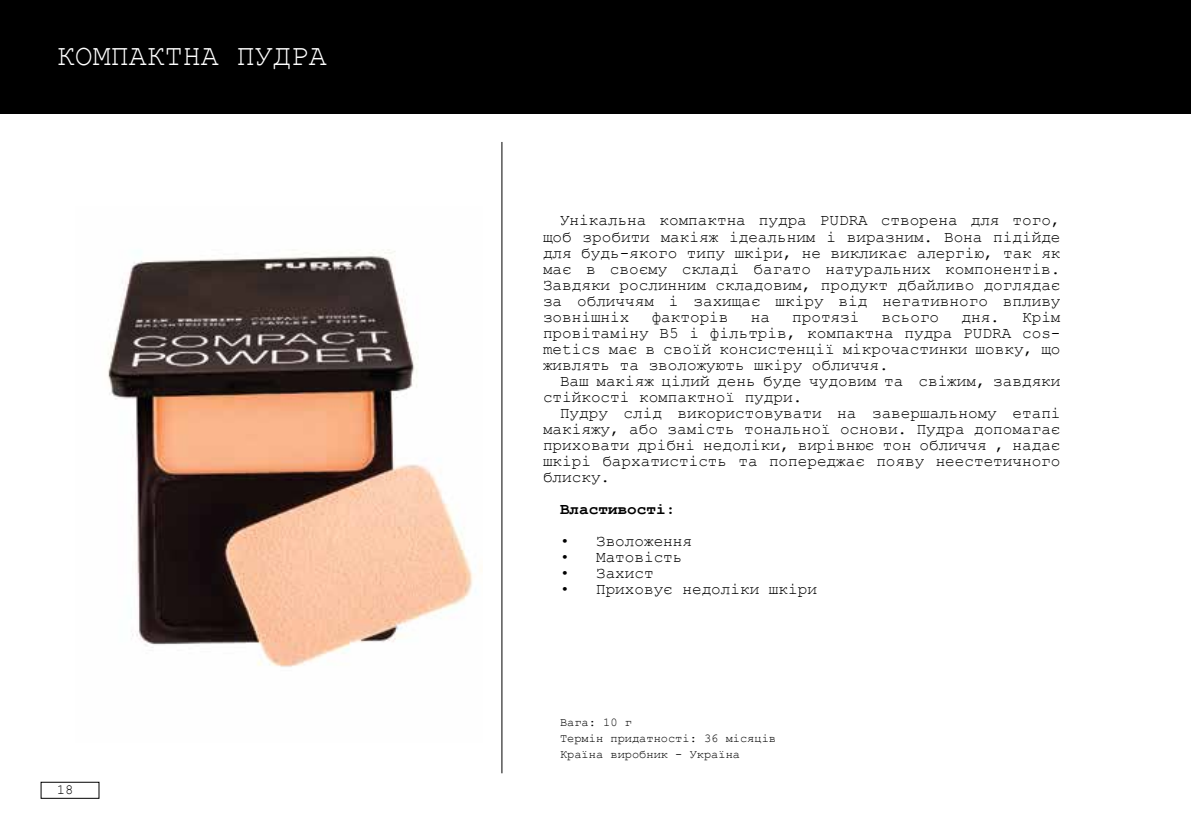
<style>
.page{position:relative;width:1191px;height:840px;background:#fff}
.page>*{position:absolute;margin:0;border:0;box-sizing:border-box;transform-origin:0 0}
.t1{font:30px "Courier New";color:#fff}
.t2{font:16px/16px "Courier New";color:#000;text-align:justify}
.t3{font:700 16px "Courier New";color:#000}
.t4{font:14px "Courier New";color:#000}
.t5{font:12px/16px "Courier New";color:#000}
</style>
<div class="page">
<div style="left:0;top:0;width:1191px;height:113px;background:#000"></div>
<img style="left:108px;top:249px;width:374px;height:418px">
<hr style="left:501px;top:142px;width:1px;height:630px;background:#000">
<h1 class="t1" style="left:57px;top:37px;width:271px">КОМПАКТНА ПУДРА</h1>
<p class="t4" style="left:57px;top:780px;width:18px">18</p>
<p class="t2" style="left:543px;top:212px;width:519px;text-indent:17px">Унікальна компактна пудра PUDRA створена для того, щоб зробити макіяж ідеальним і виразним. Вона підійде для будь-якого типу шкіри, не викликає алергію, так як має в своєму складі багато натуральних компонентів.<br>Завдяки рослинним складовим, продукт дбайливо доглядає за обличчям і захищає шкіру від негативного впливу зовнішніх</p>
<p class="t2" style="left:543px;top:308px;width:519px;text-indent:479px">Крім провітаміну B5 і фільтрів, компактна пудра PUDRA cos&shy;metics має в своїй консистенції мікрочастинки шовку, що живлять та зволожують шкіру обличчя.</p>
<p class="t2" style="left:543px;top:372px;width:519px;text-indent:17px">Ваш макіяж цілий день буде чудовим та свіжим, завдяки стійкості компактної пудри.</p>
<p class="t2" style="left:543px;top:404px;width:519px;text-indent:17px">Пудру слід використовувати на завершальному етапі макіяжу, або замість тональної основи. Пудра допомагає приховати дрібні недоліки, вирівнює тон обличчя , надає шкірі бархатистість та попереджає появу неестетичного блиску.</p>
<p class="t3" style="left:560px;top:498px;width:117px">Властивості:</p>
<p class="t2" style="left:560px;top:532px;width:133px">• Зволоження</p>
<p class="t2" style="left:560px;top:548px;width:124px">• Матовість</p>
<p class="t2" style="left:560px;top:564px;width:95px">• Захист</p>
<p class="t2" style="left:560px;top:580px;width:258px">• Приховує недоліки шкіри</p>
<p class="t2" style="left:651px;top:308px;width:78px">факторів</p>
<p class="t2" style="left:750px;top:308px;width:21px">на</p>
<p class="t2" style="left:792px;top:308px;width:69px">протязі</p>
<p class="t2" style="left:881px;top:308px;width:59px">всього</p>
<p class="t2" style="left:961px;top:308px;width:40px">дня.</p>
<p class="t5" style="left:560px;top:713px;width:218px">Вага: 10 г<br>Термін придатності: 36 місяців<br>Країна виробник - Україна</p>
</div>
